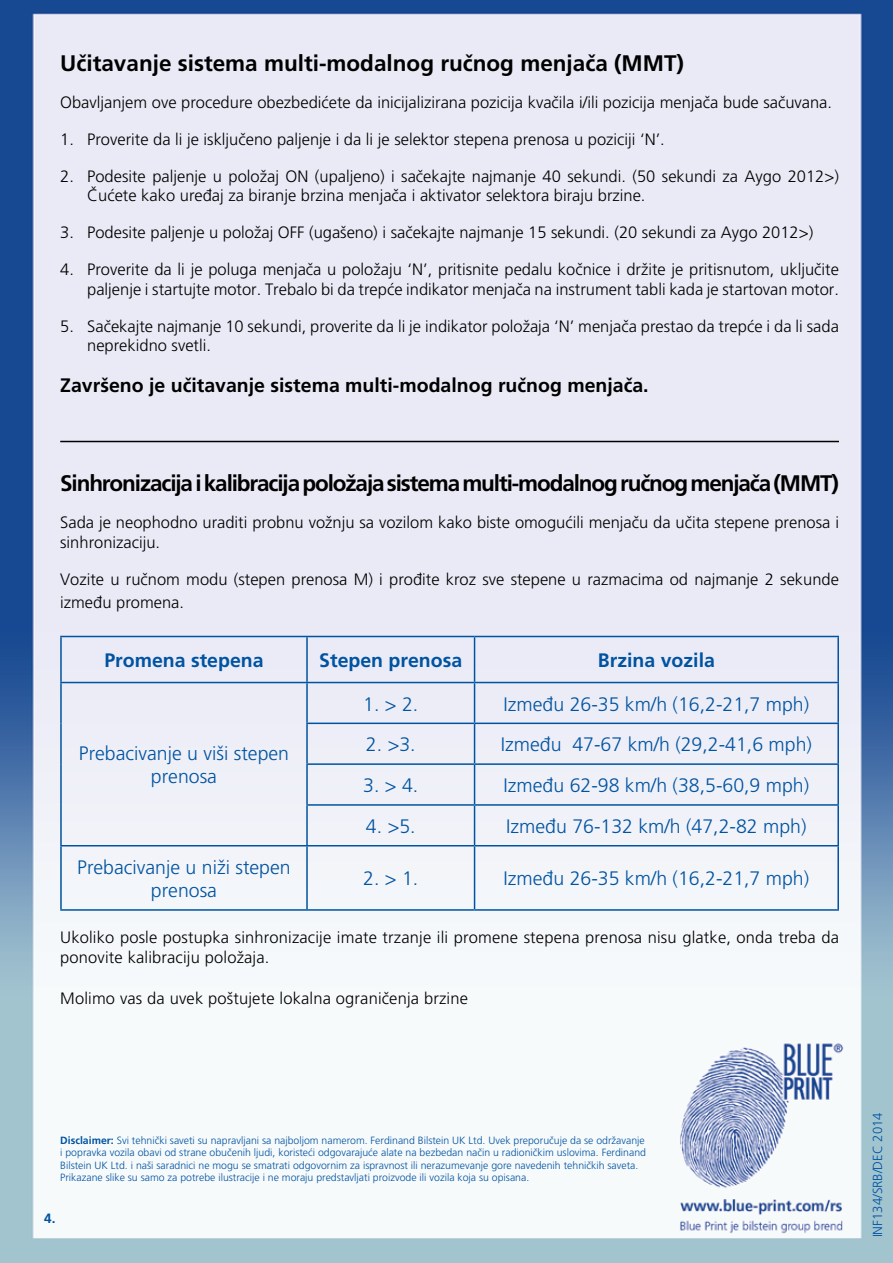
<style>
.page{position:relative;width:893px;height:1263px;background:#fff}
.page>*{position:absolute;margin:0;border:0;box-sizing:border-box;transform-origin:0 0}
.t1{font:700 22.5px "Frutiger CE";letter-spacing:-.05em;color:#000}
.t2{font:700 22.5px "Frutiger CE";color:#000}
.t3{font:300 19.5px/23.4px "Frutiger CE";color:#0053a1;text-align:center}
.t4{font:700 19.5px "Frutiger CE";color:#000}
.t5{font:700 19.5px "Frutiger CE";color:#0053a1}
.t6{font:300 16.5px/19.8px "Frutiger CE";color:#000}
.t7{font:700 13.5px "Frutiger";color:#0053a1}
.t8{font:300 13.2px "Frutiger CE";color:#0053a1}
.t9{font:300 10.5px/12.6px "Frutiger CE";color:#0053a1}
.s1{font-weight:700}
</style>
<div class="page">
<img style="left:0;top:0;width:893px;height:1263px">
<hr style="left:60px;top:636px;width:247px;height:1px;background:#0053a1">
<hr style="left:60px;top:637px;width:2px;height:45px;background:#0053a1">
<hr style="left:307px;top:636px;width:168px;height:1px;background:#0053a1">
<hr style="left:306px;top:637px;width:2px;height:45px;background:#0053a1">
<hr style="left:475px;top:636px;width:364px;height:1px;background:#0053a1">
<hr style="left:474px;top:637px;width:1px;height:45px;background:#0053a1">
<hr style="left:837px;top:637px;width:2px;height:45px;background:#0053a1">
<hr style="left:60px;top:682px;width:247px;height:1px;background:#0053a1">
<hr style="left:60px;top:683px;width:2px;height:40px;background:#0053a1">
<hr style="left:307px;top:682px;width:168px;height:1px;background:#0053a1">
<hr style="left:306px;top:683px;width:2px;height:39px;background:#0053a1">
<hr style="left:475px;top:682px;width:364px;height:1px;background:#0053a1">
<hr style="left:474px;top:683px;width:1px;height:39px;background:#0053a1">
<hr style="left:837px;top:683px;width:2px;height:39px;background:#0053a1">
<hr style="left:60px;top:723px;width:2px;height:41px;background:#0053a1">
<hr style="left:306px;top:724px;width:2px;height:39px;background:#0053a1">
<hr style="left:474px;top:724px;width:1px;height:39px;background:#0053a1">
<hr style="left:837px;top:724px;width:2px;height:39px;background:#0053a1">
<hr style="left:60px;top:764px;width:2px;height:41px;background:#0053a1">
<hr style="left:306px;top:765px;width:2px;height:39px;background:#0053a1">
<hr style="left:474px;top:765px;width:1px;height:39px;background:#0053a1">
<hr style="left:837px;top:765px;width:2px;height:39px;background:#0053a1">
<hr style="left:60px;top:805px;width:2px;height:40px;background:#0053a1">
<hr style="left:306px;top:806px;width:2px;height:39px;background:#0053a1">
<hr style="left:474px;top:806px;width:1px;height:39px;background:#0053a1">
<hr style="left:837px;top:806px;width:2px;height:39px;background:#0053a1">
<hr style="left:60px;top:846px;width:2px;height:63px;background:#0053a1">
<hr style="left:306px;top:846px;width:2px;height:63px;background:#0053a1">
<hr style="left:474px;top:846px;width:1px;height:63px;background:#0053a1">
<hr style="left:837px;top:846px;width:2px;height:63px;background:#0053a1">
<hr style="left:306px;top:722px;width:169px;height:2px;background:#0053a1">
<hr style="left:475px;top:722px;width:364px;height:2px;background:#0053a1">
<hr style="left:306px;top:763px;width:169px;height:2px;background:#0053a1">
<hr style="left:475px;top:763px;width:364px;height:2px;background:#0053a1">
<hr style="left:306px;top:804px;width:169px;height:2px;background:#0053a1">
<hr style="left:475px;top:804px;width:364px;height:2px;background:#0053a1">
<hr style="left:60px;top:845px;width:247px;height:1px;background:#0053a1">
<hr style="left:307px;top:845px;width:168px;height:1px;background:#0053a1">
<hr style="left:475px;top:845px;width:364px;height:1px;background:#0053a1">
<hr style="left:60px;top:909px;width:247px;height:2px;background:#0053a1">
<hr style="left:307px;top:909px;width:168px;height:2px;background:#0053a1">
<hr style="left:475px;top:909px;width:364px;height:2px;background:#0053a1">
<hr style="left:60px;top:441px;width:779px;height:1px;background:#000">
<h1 class="t2" style="left:60px;top:50px;width:625px">Učitavanje sistema multi-modalnog ručnog menjača (MMT)</h1>
<p class="t6" style="left:60px;top:92px;width:773px">Obavljanjem ove procedure obezbedićete da inicijalizirana pozicija kvačila i/ili pozicija menjača bude sačuvana.</p>
<p class="t6" style="left:60px;top:129px;width:606px">1. Proverite da li je isključeno paljenje i da li je selektor stepena prenosa u poziciji ‘N’.</p>
<p class="t6" style="left:87px;top:166px;width:753px;text-indent:-27px">2. Podesite paljenje u položaj ON (upaljeno) i sačekajte najmanje 40 sekundi. (50 sekundi za Aygo 2012&gt;)<br>Čućete kako uređaj za biranje brzina menjača i aktivator selektora biraju brzine.</p>
<p class="t6" style="left:60px;top:222px;width:755px">3. Podesite paljenje u položaj OFF (ugašeno) i sačekajte najmanje 15 sekundi. (20 sekundi za Aygo 2012&gt;)</p>
<p class="t6" style="left:60px;top:259px;width:780px;text-align:right">4. Proverite da li je poluga menjača u položaju ‘N’, pritisnite pedalu kočnice i držite je pritisnutom, uključite paljenje i startujte motor. Trebalo bi da trepće indikator menjača na instrument tabli kada je startovan motor.</p>
<p class="t6" style="left:87px;top:316px;width:753px;text-indent:-27px">5. Sačekajte najmanje 10 sekundi, proverite da li je indikator položaja ‘N’ menjača prestao da trepće i da li sada neprekidno svetli.</p>
<p class="t4" style="left:60px;top:373px;width:590px">Završeno je učitavanje sistema multi-modalnog ručnog menjača.</p>
<h1 class="t1" style="left:60px;top:470px;width:780px">Sinhronizacija i kalibracija položaja sistema multi-modalnog ručnog menjača (MMT)</h1>
<p class="t6" style="left:60px;top:512px;width:780px">Sada je neophodno uraditi probnu vožnju sa vozilom kako biste omogućili menjaču da učita stepene prenosa i sinhronizaciju.</p>
<p class="t6" style="left:60px;top:567px;width:780px;line-height:23.4px">Vozite u ručnom modu (stepen prenosa M) i prođite kroz sve stepene u razmacima od najmanje 2 sekunde između promena.</p>
<p class="t5" style="left:104px;top:648px;width:161px">Promena stepena</p>
<p class="t5" style="left:319px;top:648px;width:145px">Stepen prenosa</p>
<p class="t5" style="left:598px;top:648px;width:119px">Brzina vozila</p>
<p class="t3" style="left:79px;top:741px;width:212px">Prebacivanje u viši stepen prenosa</p>
<p class="t3" style="left:77px;top:855px;width:215px">Prebacivanje u niži stepen prenosa</p>
<p class="t3" style="left:363px;top:692px;width:57px">1. &gt; 2.</p>
<p class="t3" style="left:504px;top:692px;width:307px">Između 26-35 km/h (16,2-21,7 mph)</p>
<p class="t3" style="left:366px;top:733px;width:51px">2. &gt;3.</p>
<p class="t3" style="left:501px;top:733px;width:313px">Između 47-67 km/h (29,2-41,6 mph)</p>
<p class="t3" style="left:363px;top:773px;width:57px">3. &gt; 4.</p>
<p class="t3" style="left:504px;top:773px;width:307px">Između 62-98 km/h (38,5-60,9 mph)</p>
<p class="t3" style="left:366px;top:814px;width:51px">4. &gt;5.</p>
<p class="t3" style="left:506px;top:814px;width:302px">Između 76-132 km/h (47,2-82 mph)</p>
<p class="t3" style="left:363px;top:867px;width:57px">2. &gt; 1.</p>
<p class="t3" style="left:504px;top:867px;width:307px">Između 26-35 km/h (16,2-21,7 mph)</p>
<p class="t6" style="left:60px;top:927px;width:780px">Ukoliko posle postupka sinhronizacije imate trzanje ili promene stepena prenosa nisu glatke, onda treba da ponovite kalibraciju položaja.</p>
<p class="t6" style="left:60px;top:988px;width:409px">Molimo vas da uvek poštujete lokalna ograničenja brzine</p>
<p class="t9" style="left:60px;top:1133px;width:587px"><span class="s1">Disclaimer:</span> Svi tehnički saveti su napravljani sa najboljom namerom. Ferdinand Bilstein UK Ltd. Uvek preporučuje da se održavanje i popravka vozila obavi od strane obučenih ljudi, koristeći odgovarajuće alate na bezbedan način u radioničkim uslovima. Ferdinand Bilstein UK Ltd. i naši saradnici ne mogu se smatrati odgovornim za ispravnost ili nerazumevanje gore navedenih tehničkih saveta.<br>Prikazane slike su samo za potrebe ilustracije i ne moraju predstavljati proizvode ili vozila koja su opisana.</p>
<p class="t7" style="left:44px;top:1210px;width:13px">4.</p>
<p class="t8" style="left:870px;top:1237px;width:126px;rotate:-90deg">INF134/SRB/DEC 2014</p>
</div>
